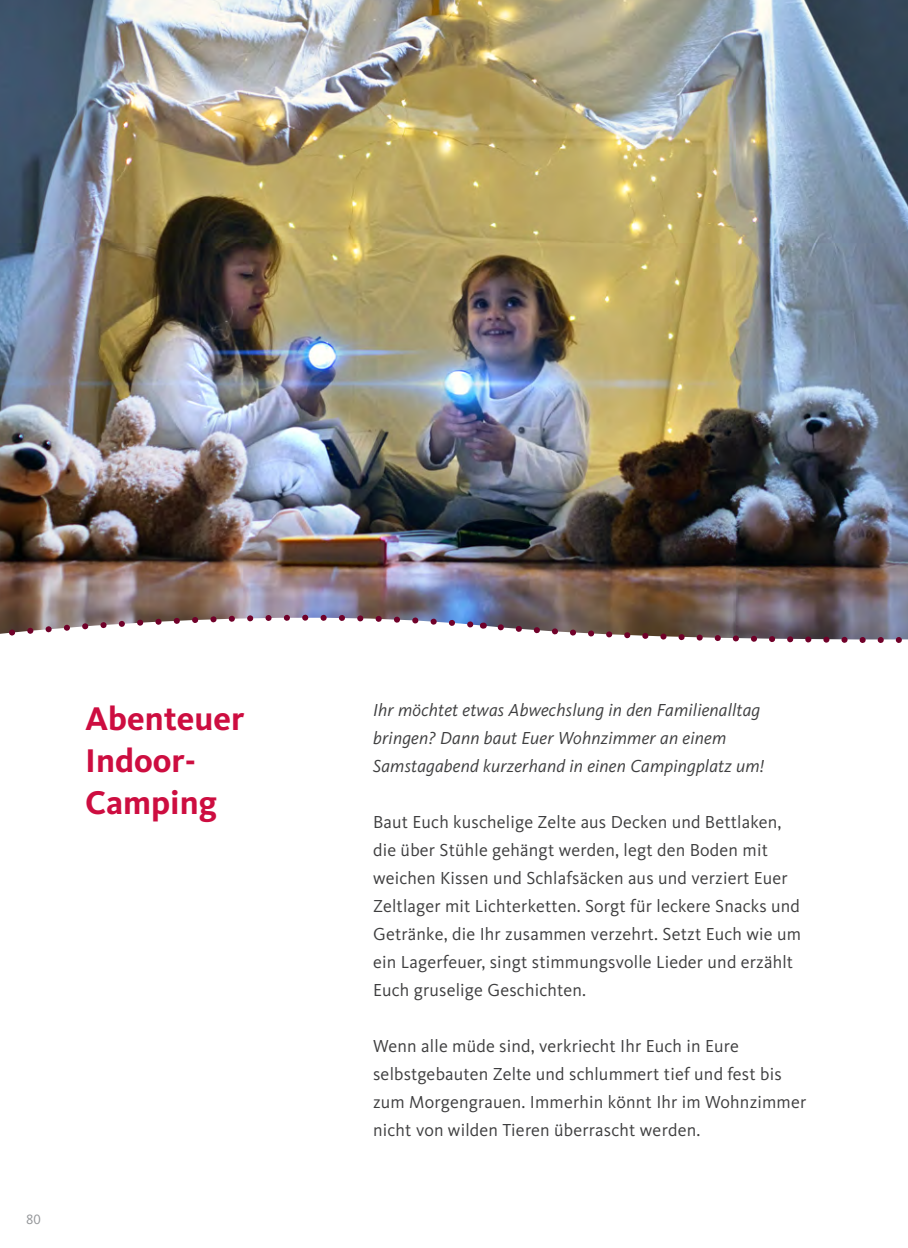
<style>
.page{position:relative;width:908px;height:1248px;background:#fff}
.page>*{position:absolute;margin:0;border:0;box-sizing:border-box;transform-origin:0 0}
.t1{font:700 34px/42px "Kievit Pro";color:#cd0d40}
.t2{font:18px/28px "Kievit Pro";letter-spacing:.01em;color:#3e3e3f}
.t3{font:italic 18px/28px "Kievit Pro";letter-spacing:.01em;color:#3e3e3f}
.t4{font:14px "Kievit Pro";color:#939598}
</style>
<div class="page">
<img style="left:0;top:0;width:907px;height:601px">
<svg style="left:0;top:601px;width:907px;height:28px"></svg>
<img style="left:0;top:606px;width:483px;height:30px">
<svg style="left:494px;top:619px;width:414px;height:24px"></svg>
<p class="t4" style="left:26px;top:1211px;width:16px">80</p>
<h1 class="t1" style="left:85px;top:697px;width:161px">Abenteuer<br>Indoor-<br>Camping</h1>
<p class="t3" style="left:373px;top:695px;width:392px">Ihr möchtet etwas Abwechslung in den Familienalltag bringen? Dann baut Euer Wohnzimmer an einem<br>Samstagabend kurzerhand in einen Campingplatz um!</p>
<p class="t2" style="left:373px;top:807px;width:429px">Baut Euch kuschelige Zelte aus Decken und Bettlaken, die über Stühle gehängt werden, legt den Boden mit weichen Kissen und Schlafsäcken aus und verziert Euer Zeltlager mit Lichterketten. Sorgt für leckere Snacks und Getränke, die Ihr zusammen verzehrt. Setzt Euch wie um ein Lagerfeuer, singt stimmungsvolle Lieder und erzählt Euch gruselige Geschichten.</p>
<p class="t2" style="left:373px;top:1031px;width:434px">Wenn alle müde sind, verkriecht Ihr Euch in Eure selbstgebauten Zelte und schlummert tief und fest bis zum Morgengrauen. Immerhin könnt Ihr im Wohnzimmer nicht von wilden Tieren überrascht werden.</p>
</div>
